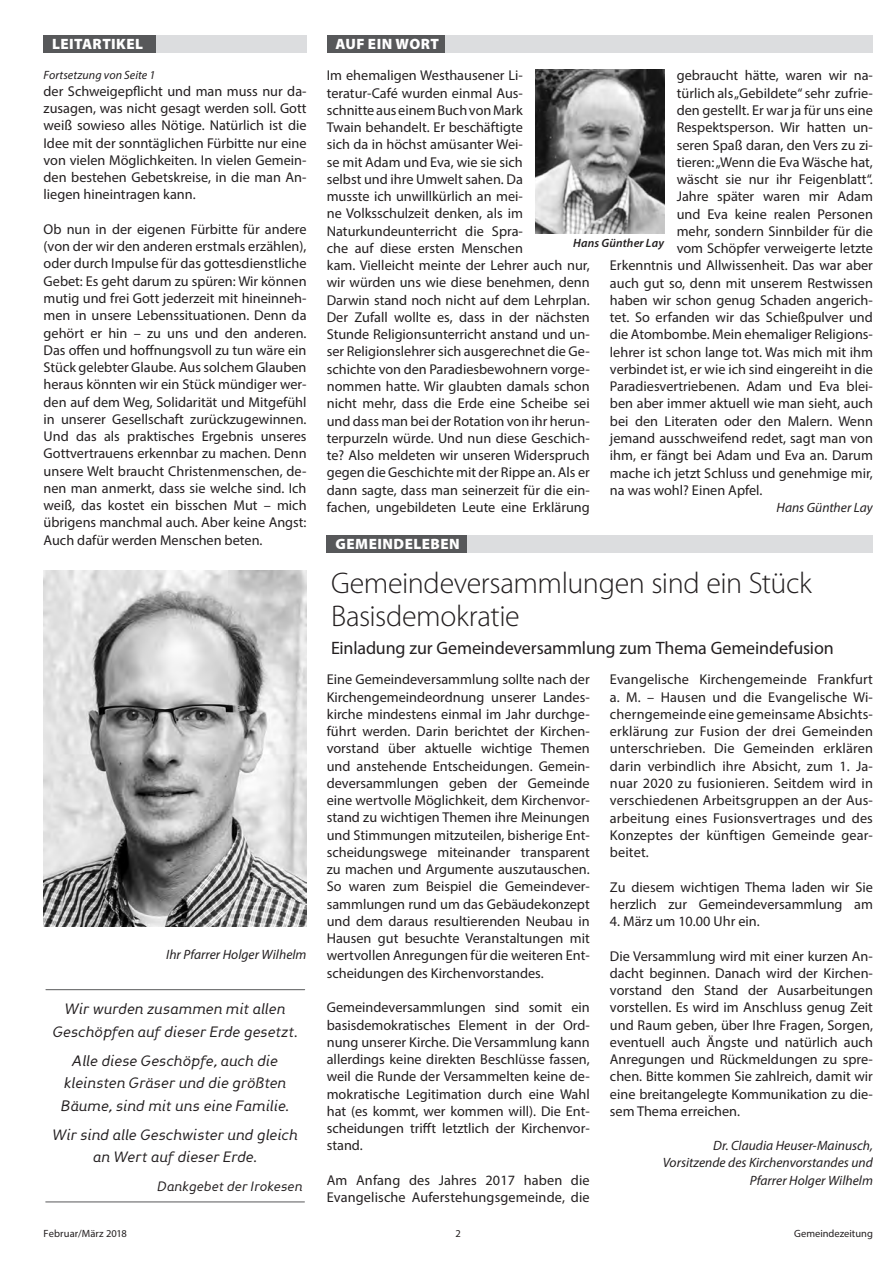
<style>
.page{position:relative;width:894px;height:1264px;background:#fff}
.page>*{position:absolute;margin:0;border:0;box-sizing:border-box;transform-origin:0 0}
.t1{font:300 30px/33px "Myriad Pro";letter-spacing:-.015em;color:#231f20}
.t2{font:18px "Myriad Pro";letter-spacing:-.005em;color:#231f20}
.t3{font:italic 15px/22.5px "Perspective Sans";letter-spacing:.005em;color:#231f20;text-align:center}
.t4{font:900 15px "Myriad Pro";letter-spacing:.03em;color:#fff}
.t5{font:14.25px/17.2px "Myriad Pro";color:#231f20;text-align:justify}
.t6{font:italic 13.5px/17.2px "Myriad Pro";letter-spacing:.005em;color:#231f20;text-align:right}
.t7{font:italic 13.5px "Perspective Sans";letter-spacing:.015em;color:#231f20}
.t8{font:italic 12px "Myriad Pro";letter-spacing:.005em;color:#231f20}
.t9{font:italic 600 12px "Myriad Pro";letter-spacing:.01em;color:#231f20}
.t10{font:10.5px "Myriad Pro";color:#231f20}
</style>
<div class="page">
<div style="left:44px;top:35px;width:262px;height:17px;background:#dcdddf"></div>
<div style="left:44px;top:35px;width:112px;height:17px;background:#57585a"></div>
<div style="left:400px;top:35px;width:473px;height:17px;background:#dcdddf"></div>
<div style="left:327px;top:35px;width:117px;height:17px;background:#57585a"></div>
<div style="left:400px;top:535px;width:473px;height:18px;background:#dcdddf"></div>
<div style="left:327px;top:535px;width:140px;height:18px;background:#57585a"></div>
<img style="left:536px;top:70px;width:128px;height:163px">
<hr style="left:46px;top:989px;width:259px;height:1px;background:#57585a">
<hr style="left:46px;top:1201px;width:258px;height:1px;background:#57585a">
<img style="left:44px;top:570px;width:262px;height:356px">
<p class="t4" style="left:52px;top:35px;width:92px">LEITARTIKEL</p>
<p class="t4" style="left:335px;top:35px;width:105px">AUF EIN WORT</p>
<p class="t8" style="left:44px;top:67px;width:113px">Fortsetzung von Seite 1</p>
<p class="t5" style="left:44px;top:82px;width:264px">der Schweigepflicht und man muss nur da&shy;zusagen, was nicht gesagt werden soll. Gott weiß sowieso alles Nötige. Natürlich ist die Idee mit der sonntäglichen Fürbitte nur eine von vielen Möglichkeiten. In vielen Gemein&shy;den bestehen Gebetskreise, in die man An&shy;liegen hineintragen kann.</p>
<p class="t5" style="left:44px;top:220px;width:264px">Ob nun in der eigenen Fürbitte für andere (von der wir den anderen erstmals erzählen), oder durch Impulse für das gottesdienstliche Gebet: Es geht darum zu spüren: Wir können mutig und frei Gott jederzeit mit hineinneh&shy;men in unsere Lebenssituationen. Denn da gehört er hin – zu uns und den anderen.<br>Das offen und hoffnungsvoll zu tun wäre ein Stück gelebter Glaube. Aus solchem Glauben heraus könnten wir ein Stück mündiger wer&shy;den auf dem Weg, Solidarität und Mitgefühl in unserer Gesellschaft zurückzugewinnen.<br>Und das als praktisches Ergebnis unseres Gottvertrauens erkennbar zu machen. Denn unsere Welt braucht Christenmenschen, de&shy;nen man anmerkt, dass sie welche sind. Ich weiß, das kostet ein bisschen Mut – mich übrigens manchmal auch. Aber keine Angst:<br>Auch dafür werden Menschen beten.</p>
<p class="t6" style="left:166px;top:945px;width:142px">Ihr Pfarrer Holger Wilhelm</p>
<p class="t3" style="left:53px;top:998px;width:246px">Wir wurden zusammen mit allen<br>Geschöpfen auf dieser Erde gesetzt.</p>
<p class="t3" style="left:61px;top:1049px;width:229px">Alle diese Geschöpfe, auch die kleinsten Gräser und die größten<br>Bäume, sind mit uns eine Familie.</p>
<p class="t3" style="left:52px;top:1123px;width:247px">Wir sind alle Geschwister und gleich an Wert auf dieser Erde.</p>
<p class="t7" style="left:157px;top:1179px;width:146px">Dankgebet der Irokesen</p>
<p class="t5" style="left:327px;top:67px;width:264px;text-align:left">Im ehemaligen Westhausener Li&shy;teratur-Café wurden einmal Aus-<br>schnitte aus einem Buch von Mark<br>Twain behandelt. Er beschäftigte<br>sich da in höchst amüsanter Wei-<br>se mit Adam und Eva, wie sie sich<br>selbst und ihre Umwelt sahen. Da<br>musste ich unwillkürlich an mei-<br>ne Volksschulzeit denken, als im Naturkundeunterricht die Spra-<br>che auf diese ersten Menschen<br>kam. Vielleicht meinte der Lehrer auch nur, wir würden uns wie diese benehmen, denn Darwin stand noch nicht auf dem Lehrplan.<br>Der Zufall wollte es, dass in der nächsten Stunde Religionsunterricht anstand und un&shy;ser Religionslehrer sich ausgerechnet die Ge&shy;schichte von den Paradiesbewohnern vorge&shy;nommen hatte. Wir glaubten damals schon nicht mehr, dass die Erde eine Scheibe sei und dass man bei der Rotation von ihr herun&shy;terpurzeln würde. Und nun diese Geschich&shy;te? Also meldeten wir unseren Widerspruch gegen die Geschichte mit der Rippe an. Als er dann sagte, dass man seinerzeit für die ein&shy;fachen, ungebildeten Leute eine Erklärung</p>
<p class="t5" style="left:677px;top:67px;width:198px">gebraucht hätte, waren wir na-</p>
<p class="t5" style="left:677px;top:84px;width:198px">türlich als „Gebildete“ sehr zufrie-</p>
<p class="t5" style="left:677px;top:101px;width:198px">den gestellt. Er war ja für uns eine</p>
<p class="t5" style="left:677px;top:119px;width:198px">Respektsperson. Wir hatten un-</p>
<p class="t5" style="left:677px;top:136px;width:198px">seren Spaß daran, den Vers zu zi-</p>
<p class="t5" style="left:677px;top:153px;width:198px">tieren: „Wenn die Eva Wäsche hat,</p>
<p class="t5" style="left:677px;top:170px;width:198px">wäscht sie nur ihr Feigenblatt“.</p>
<p class="t5" style="left:677px;top:188px;width:198px">Jahre später waren mir Adam</p>
<p class="t5" style="left:677px;top:205px;width:198px">und Eva keine realen Personen</p>
<p class="t5" style="left:677px;top:222px;width:198px">mehr, sondern Sinnbilder für die</p>
<p class="t5" style="left:677px;top:239px;width:198px">vom Schöpfer verweigerte letzte</p>
<p class="t5" style="left:610px;top:257px;width:264px">Erkenntnis und Allwissenheit. Das war aber</p>
<p class="t5" style="left:610px;top:274px;width:264px">auch gut so, denn mit unserem Restwissen</p>
<p class="t5" style="left:610px;top:291px;width:264px">haben wir schon genug Schaden angerich-</p>
<p class="t5" style="left:610px;top:308px;width:264px">tet. So erfanden wir das Schießpulver und</p>
<p class="t5" style="left:610px;top:326px;width:264px">die Atombombe. Mein ehemaliger Religions-</p>
<p class="t5" style="left:610px;top:343px;width:264px">lehrer ist schon lange tot. Was mich mit ihm</p>
<p class="t5" style="left:610px;top:360px;width:264px">verbindet ist, er wie ich sind eingereiht in die</p>
<p class="t5" style="left:610px;top:377px;width:264px">Paradiesvertriebenen. Adam und Eva blei-</p>
<p class="t5" style="left:610px;top:395px;width:264px">ben aber immer aktuell wie man sieht, auch</p>
<p class="t5" style="left:610px;top:412px;width:264px">bei den Literaten oder den Malern. Wenn</p>
<p class="t5" style="left:610px;top:429px;width:264px">jemand ausschweifend redet, sagt man von</p>
<p class="t5" style="left:610px;top:446px;width:264px">ihm, er fängt bei Adam und Eva an. Darum</p>
<p class="t5" style="left:610px;top:464px;width:264px">mache ich jetzt Schluss und genehmige mir,</p>
<p class="t5" style="left:610px;top:481px;width:154px">na was wohl? Einen Apfel.</p>
<p class="t6" style="left:776px;top:498px;width:98px">Hans Günther Lay</p>
<p class="t9" style="left:573px;top:236px;width:92px">Hans Günther Lay</p>
<p class="t4" style="left:335px;top:535px;width:126px">GEMEINDELEBEN</p>
<h1 class="t1" style="left:331px;top:566px;width:482px">Gemeindeversammlungen sind ein Stück<br>Basisdemokratie</h1>
<p class="t2" style="left:331px;top:637px;width:504px">Einladung zur Gemeindeversammlung zum Thema Gemeindefusion</p>
<p class="t5" style="left:327px;top:670px;width:264px">Eine Gemeindeversammlung sollte nach der Kirchengemeindeordnung unserer Landes&shy;kirche mindestens einmal im Jahr durchge&shy;führt werden. Darin berichtet der Kirchen&shy;vorstand über aktuelle wichtige Themen und anstehende Entscheidungen. Gemein&shy;deversammlungen geben der Gemeinde eine wertvolle Möglichkeit, dem Kirchenvor&shy;stand zu wichtigen Themen ihre Meinungen und Stimmungen mitzuteilen, bisherige Ent&shy;scheidungswege miteinander transparent zu machen und Argumente auszutauschen.<br>So waren zum Beispiel die Gemeindever&shy;sammlungen rund um das Gebäudekonzept und dem daraus resultierenden Neubau in Hausen gut besuchte Veranstaltungen mit wertvollen Anregungen für die weiteren Ent&shy;scheidungen des Kirchenvorstandes.</p>
<p class="t5" style="left:327px;top:998px;width:264px">Gemeindeversammlungen sind somit ein basisdemokratisches Element in der Ord&shy;nung unserer Kirche. Die Versammlung kann allerdings keine direkten Beschlüsse fassen, weil die Runde der Versammelten keine de&shy;mokratische Legitimation durch eine Wahl hat (es kommt, wer kommen will). Die Ent&shy;scheidungen trifft letztlich der Kirchenvor&shy;stand.</p>
<p class="t5" style="left:327px;top:1171px;width:264px">Am Anfang des Jahres 2017 haben die<br>Evangelische Auferstehungsgemeinde, die</p>
<p class="t5" style="left:610px;top:671px;width:264px">Evangelische Kirchengemeinde Frankfurt a. M. – Hausen und die Evangelische Wi&shy;cherngemeinde eine gemeinsame Absichts&shy;erklärung zur Fusion der drei Gemeinden unterschrieben. Die Gemeinden erklären darin verbindlich ihre Absicht, zum 1. Ja&shy;nuar 2020 zu fusionieren. Seitdem wird in verschiedenen Arbeitsgruppen an der Aus&shy;arbeitung eines Fusionsvertrages und des Konzeptes der künftigen Gemeinde gear&shy;beitet.</p>
<p class="t5" style="left:610px;top:878px;width:264px">Zu diesem wichtigen Thema laden wir Sie herzlich zur Gemeindeversammlung am</p>
<p class="t5" style="left:610px;top:912px;width:151px">4. März um 10.00 Uhr ein.</p>
<p class="t5" style="left:610px;top:947px;width:264px">Die Versammlung wird mit einer kurzen An&shy;dacht beginnen. Danach wird der Kirchen&shy;vorstand den Stand der Ausarbeitungen vorstellen. Es wird im Anschluss genug Zeit und Raum geben, über Ihre Fragen, Sorgen, eventuell auch Ängste und natürlich auch Anregungen und Rückmeldungen zu spre&shy;chen. Bitte kommen Sie zahlreich, damit wir eine breitangelegte Kommunikation zu die&shy;sem Thema erreichen.</p>
<p class="t6" style="left:663px;top:1136px;width:212px">Dr. Claudia Heuser-Mainusch,<br>Vorsitzende des Kirchenvorstandes und<br>Pfarrer Holger Wilhelm</p>
<p class="t10" style="left:44px;top:1227px;width:85px">Februar/März 2018</p>
<p class="t10" style="left:455px;top:1227px;width:7px">2</p>
<p class="t10" style="left:794px;top:1227px;width:80px">Gemeindezeitung</p>
</div>
